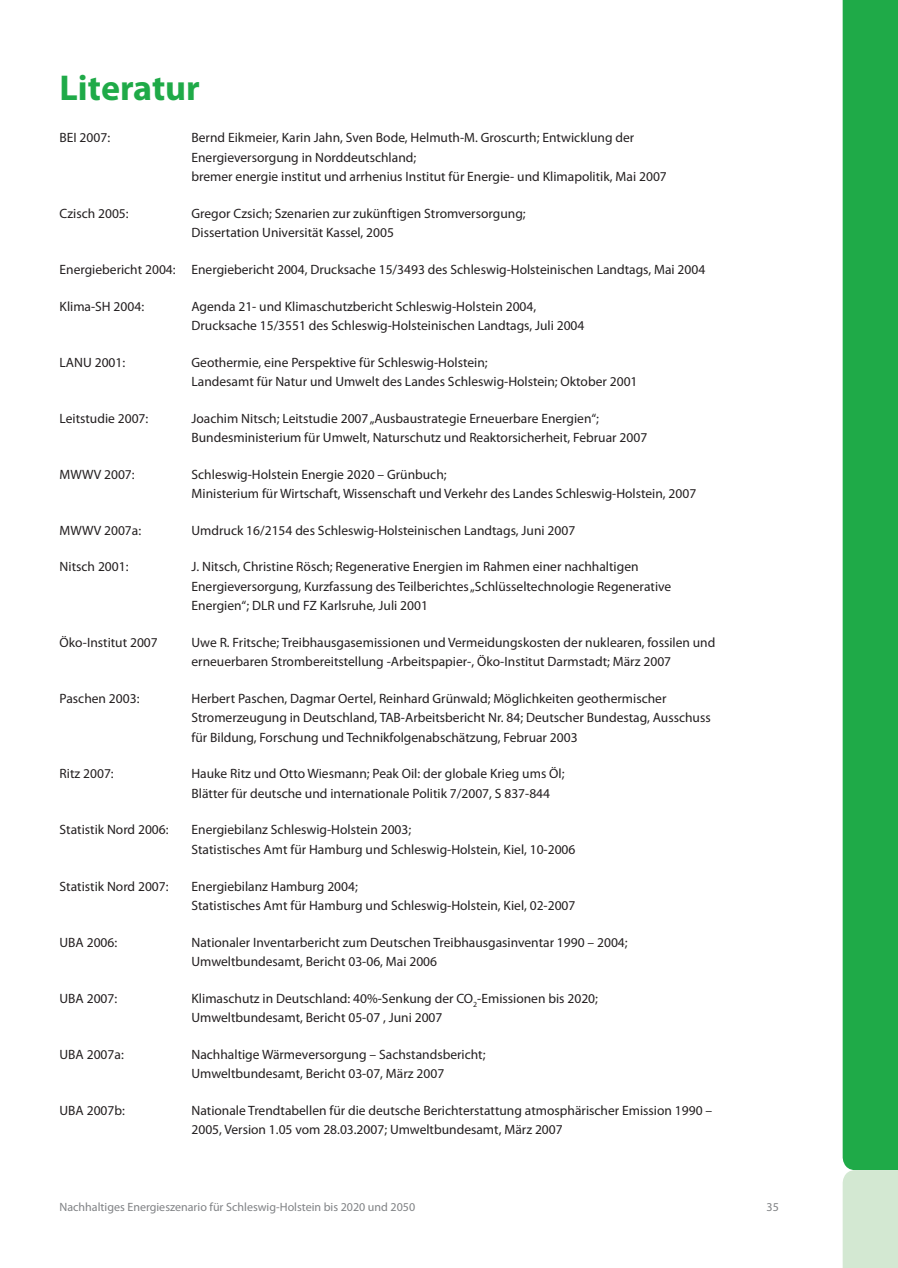
<style>
.page{position:relative;width:898px;height:1268px;background:#fff}
.page>*{position:absolute;margin:0;border:0;box-sizing:border-box;transform-origin:0 0}
.t1{font:700 36px "Myriad Pro";color:#1faa48}
.t2{font:13.5px/19.5px "Myriad Pro";color:#231f20}
.t3{font:12px "Myriad Pro";color:#808285}
</style>
<div class="page">
<div style="left:842px;top:0;width:55px;height:1169px;background:#1faa48"></div>
<div style="left:842px;top:1169px;width:55px;height:98px;background:#d3e8d2"></div>
<h1 class="t1" style="left:60px;top:74px;width:142px">Literatur</h1>
<p class="t2" style="left:60px;top:129px;width:52px">BEI 2007:</p>
<p class="t2" style="left:191px;top:129px;width:476px">Bernd Eikmeier, Karin Jahn, Sven Bode, Helmuth-M. Groscurth; Entwicklung der<br>Energieversorgung in Norddeutschland;<br>bremer energie institut und arrhenius Institut für Energie- und Klimapolitik, Mai 2007</p>
<p class="t2" style="left:60px;top:205px;width:71px">Czisch 2005:</p>
<p class="t2" style="left:191px;top:205px;width:335px">Gregor Czsich; Szenarien zur zukünftigen Stromversorgung;<br>Dissertation Universität Kassel, 2005</p>
<p class="t2" style="left:60px;top:261px;width:647px">Energiebericht 2004: Energiebericht 2004, Drucksache 15/3493 des Schleswig-Holstei ni schen Landtags, Mai 2004</p>
<p class="t2" style="left:60px;top:297px;width:86px">Klima-SH 2004:</p>
<p class="t2" style="left:191px;top:297px;width:394px">Agenda 21- und Klimaschutzbericht Schleswig-Holstein 2004,<br>Drucksache 15/3551 des Schleswig-Holsteinischen Landtags, Juli 2004</p>
<p class="t2" style="left:60px;top:353px;width:67px">LANU 2001:</p>
<p class="t2" style="left:191px;top:353px;width:447px">Geothermie, eine Perspektive für Schleswig-Holstein;<br>Landesamt für Natur und Umwelt des Landes Schleswig-Holstein; Oktober 2001</p>
<p class="t2" style="left:60px;top:409px;width:90px">Leitstudie 2007:</p>
<p class="t2" style="left:191px;top:409px;width:457px">Joachim Nitsch; Leitstudie 2007 „Ausbaustrategie Erneuerbare Energien“;<br>Bundesministerium für Umwelt, Naturschutz und Reaktorsicherheit, Februar 2007</p>
<p class="t2" style="left:60px;top:465px;width:77px">MWWV 2007:</p>
<p class="t2" style="left:191px;top:465px;width:506px">Schleswig-Holstein Energie 2020 – Grünbuch;<br>Ministerium für Wirtschaft, Wissenschaft und Verkehr des Landes Schleswig-Holstein, 2007</p>
<p class="t2" style="left:60px;top:521px;width:83px">MWWV 2007a:</p>
<p class="t2" style="left:191px;top:521px;width:385px">Umdruck 16/2154 des Schleswig-Holsteinischen Landtags, Juni 2007</p>
<p class="t2" style="left:60px;top:558px;width:70px">Nitsch 2001:</p>
<p class="t2" style="left:191px;top:558px;width:481px">J. Nitsch, Christine Rösch; Regenerative Energien im Rahmen einer nachhaltigen<br>Energieversorgung, Kurzfassung des Teilberichtes „Schlüsseltechnologie Regenerative<br>Energien“; DLR und FZ Karlsruhe, Juli 2001</p>
<p class="t2" style="left:60px;top:633px;width:100px">Öko-Institut 2007</p>
<p class="t2" style="left:191px;top:633px;width:525px">Uwe R. Fritsche; Treibhausgasemissionen und Vermeidungskosten der nuklearen, fossilen und erneuerbaren Strombereitstellung -Arbeitspapier-, Öko-Institut Darmstadt; März 2007</p>
<p class="t2" style="left:60px;top:689px;width:81px">Paschen 2003:</p>
<p class="t2" style="left:191px;top:689px;width:520px">Herbert Paschen, Dagmar Oertel, Reinhard Grünwald; Möglichkeiten geothermischer<br>Stromerzeugung in Deutschland, TAB-Arbeitsbericht Nr. 84; Deutscher Bundestag, Ausschuss für Bildung, Forschung und Technikfolgenabschätzung, Februar 2003</p>
<p class="t2" style="left:60px;top:765px;width:56px">Ritz 2007:</p>
<p class="t2" style="left:191px;top:765px;width:374px">Hauke Ritz und Otto Wiesmann; Peak Oil: der globale Krieg ums Öl;<br>Blätter für deutsche und internationale Politik 7/2007, S 837-844</p>
<p class="t2" style="left:60px;top:821px;width:110px">Statistik Nord 2006:</p>
<p class="t2" style="left:191px;top:821px;width:385px">Energiebilanz Schleswig-Holstein 2003;<br>Statistisches Amt für Hamburg und Schleswig-Holstein, Kiel, 10-2006</p>
<p class="t2" style="left:60px;top:877px;width:110px">Statistik Nord 2007:</p>
<p class="t2" style="left:191px;top:877px;width:385px">Energiebilanz Hamburg 2004;<br>Statistisches Amt für Hamburg und Schleswig-Holstein, Kiel, 02-2007</p>
<p class="t2" style="left:60px;top:933px;width:59px">UBA 2006:</p>
<p class="t2" style="left:191px;top:933px;width:437px">Nationaler Inventarbericht zum Deutschen Treibhausgasinventar 1990 – 2004;<br>Umweltbundesamt, Bericht 03-06, Mai 2006</p>
<p class="t2" style="left:60px;top:989px;width:59px">UBA 2007:</p>
<p class="t2" style="left:191px;top:989px;width:408px">Klimaschutz in Deutschland: 40%-Senkung der CO<sub>2</sub>-Emissionen bis 2020;<br>Umweltbundesamt, Bericht 05-07 , Juni 2007</p>
<p class="t2" style="left:60px;top:1045px;width:66px">UBA 2007a:</p>
<p class="t2" style="left:191px;top:1045px;width:295px">Nachhaltige Wärmeversorgung – Sachstandsbericht;<br>Umweltbundesamt, Bericht 03-07, März 2007</p>
<p class="t2" style="left:60px;top:1101px;width:67px">UBA 2007b:</p>
<p class="t2" style="left:191px;top:1101px;width:522px">Nationale Trendtabellen für die deutsche Berichterstattung atmosphärischer Emission 1990 –<br>2005, Version 1.05 vom 28.03.2007; Umweltbundesamt, März 2007</p>
<p class="t3" style="left:60px;top:1202px;width:357px">Nachhaltiges Energieszenario für Schleswig-Holstein bis 2020 und 2050</p>
<p class="t3" style="left:766px;top:1202px;width:14px">35</p>
</div>
